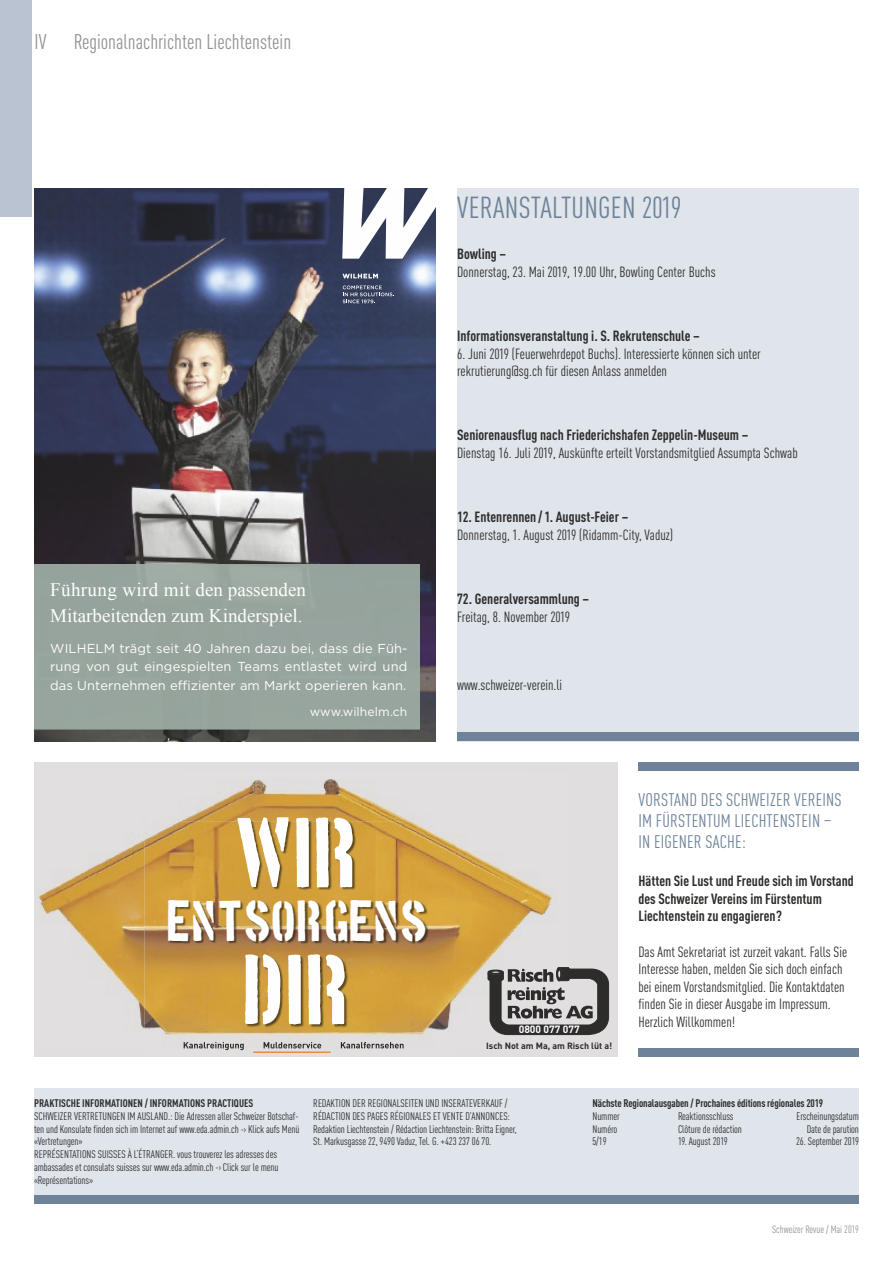
<style>
.page{position:relative;width:893px;height:1263px;background:#fff}
.page>*{position:absolute;margin:0;border:0;box-sizing:border-box;transform-origin:0 0}
.t1{font:78.3px "Boston Traffic";color:#fefefe}
.t2{font:45.75px "Boston Traffic";color:#fefefe}
.t3{font:condensed 30px "DINOT";letter-spacing:.01em;color:#6e8399}
.t4{font:condensed 21px "DINOT";color:#919291}
.t5{font:19.05px/26px "Times New Roman";color:#fefefe}
.t6{font:condensed 18px/21px "DINOT";letter-spacing:.01em;color:#6e8399}
.t7{font:condensed 14.7px/17.5px "DINOT";color:#2c2c2b}
.t8{font:700 condensed 14.7px/17.5px "DINOT";color:#2c2c2b}
.t9{font:12.9px/18.3px "Gotham";letter-spacing:.01em;color:#fefefe;text-align:justify}
.t10{font:12.15px "Gotham";letter-spacing:.01em;color:#fefefe}
.t11{font:condensed 10.8px/12.8px "DINOT";letter-spacing:-.01em;color:#2c2c2b}
.t12{font:700 condensed 10.8px "DINOT";letter-spacing:-.01em;color:#2c2c2b}
.t13{font:condensed 10.5px "DINOT";color:#919291}
.t14{font:700 10.5px "DIN";color:#fefefe}
.t15{font:700 9px "DIN";color:#2c2c2b}
</style>
<div class="page">
<div style="left:457px;top:188px;width:402px;height:553px;background:#e0e4eb"></div>
<div style="left:457px;top:733px;width:402px;height:8px;background:#6e8399"></div>
<div style="left:0;top:0;width:32px;height:216px;background:#bac3d2"></div>
<div style="left:34px;top:1088px;width:825px;height:115px;background:#e0e4eb"></div>
<div style="left:34px;top:1195px;width:825px;height:8px;background:#6e8399"></div>
<div style="left:34px;top:762px;width:583px;height:294px;background:#e0dede"></div>
<img style="left:38px;top:779px;width:532px;height:257px">
<svg style="left:488px;top:967px;width:121px;height:68px"></svg>
<img style="left:144px;top:821px;width:312px;height:228px">
<img style="left:184px;top:1048px;width:176px;height:2px">
<img style="left:184px;top:1042px;width:220px;height:6px">
<hr style="left:253px;top:1051px;width:78px;height:2px;background:#d89348">
<img style="left:34px;top:188px;width:402px;height:553px">
<svg style="left:343px;top:285px;width:51px;height:19px"></svg>
<svg style="left:343px;top:274px;width:35px;height:4px"></svg>
<div style="left:34px;top:564px;width:386px;height:165px;background:#97a49e"></div>
<svg style="left:342px;top:188px;width:94px;height:71px"></svg>
<div style="left:638px;top:762px;width:221px;height:9px;background:#6e8399"></div>
<div style="left:638px;top:1048px;width:221px;height:8px;background:#6e8399"></div>
<h3 class="t4" style="left:35px;top:30px;width:13px">IV</h3>
<h3 class="t4" style="left:74px;top:30px;width:219px">Regionalnachrichten Liechtenstein</h3>
<h3 class="t5" style="left:50px;top:577px;width:257px">Führung wird mit den passenden<br>Mitarbeitenden zum Kinderspiel.</h3>
<p class="t9" style="left:50px;top:639px;width:359px">WILHELM trägt seit 40 Jahren dazu bei, dass die Füh&shy;rung von gut eingespielten Teams entlastet wird und das Unternehmen effizienter am Markt operieren kann.</p>
<p class="t10" style="left:310px;top:703px;width:99px">www.wilhelm.ch</p>
<h1 class="t1" style="left:236px;top:816px;width:125px">WIR</h1>
<h2 class="t2" style="left:168px;top:899px;width:262px">ENTSORGENS</h2>
<h1 class="t1" style="left:244px;top:953px;width:109px">DIR</h1>
<h3 class="t3" style="left:457px;top:190px;width:226px">VERANSTALTUNGEN 2019</h3>
<h3 class="t8" style="left:457px;top:245px;width:51px">Bowling –</h3>
<h3 class="t7" style="left:457px;top:263px;width:260px">Donnerstag, 23. Mai 2019, 19.00 Uhr, Bowling Center Buchs</h3>
<h3 class="t8" style="left:457px;top:327px;width:244px">Informationsveranstaltung i. S. Rekrutenschule –</h3>
<h3 class="t7" style="left:457px;top:344px;width:305px">6. Juni 2019 (Feuerwehrdepot Buchs). Interessierte können sich unter rekrutierung@sg.ch für diesen Anlass anmelden</h3>
<h3 class="t8" style="left:457px;top:426px;width:293px">Seniorenausflug nach Friederichshafen Zeppelin-Museum –</h3>
<h3 class="t7" style="left:457px;top:444px;width:342px">Dienstag 16. Juli 2019, Auskünfte erteilt Vorstandsmitglied Assumpta Schwab</h3>
<h3 class="t8" style="left:457px;top:508px;width:173px">12. Entenrennen / 1. August-Feier –</h3>
<h3 class="t7" style="left:457px;top:526px;width:217px">Donnerstag, 1. August 2019 (Ridamm-City, Vaduz)</h3>
<h3 class="t8" style="left:457px;top:590px;width:134px">72. Generalversammlung –</h3>
<h3 class="t7" style="left:457px;top:608px;width:115px">Freitag, 8. November 2019</h3>
<h3 class="t7" style="left:457px;top:676px;width:107px">www.schweizer-verein.li</h3>
<p class="t14" style="left:519px;top:1023px;width:63px">0800 077 077</p>
<p class="t15" style="left:486px;top:1039px;width:128px">Isch Not am Ma, am Risch lüt a!</p>
<h3 class="t6" style="left:638px;top:789px;width:205px">VORSTAND DES SCHWEIZER VEREINS<br>IM FÜRSTENTUM LIECHTENSTEIN –<br>IN EIGENER SACHE:</h3>
<h3 class="t8" style="left:638px;top:872px;width:217px">Hätten Sie Lust und Freude sich im Vorstand des Schweizer Vereins im Fürstentum<br>Liechtenstein zu engagieren?</h3>
<h3 class="t7" style="left:638px;top:942px;width:210px">Das Amt Sekretariat ist zurzeit vakant. Falls Sie Interesse haben, melden Sie sich doch einfach bei einem Vorstandsmitglied. Die Kontaktdaten finden Sie in dieser Ausgabe im Impressum.<br>Herzlich Willkommen!</h3>
<p class="t12" style="left:34px;top:1097px;width:221px">PRAKTISCHE INFORMATIONEN / INFORMATIONS PRACTIQUES</p>
<p class="t11" style="left:34px;top:1110px;width:267px">SCHWEIZER VERTRETUNGEN IM AUSLAND.: Die Adressen aller Schweizer Botschaf&shy;ten und Konsulate finden sich im Internet auf www.eda.admin.ch -› Klick aufs Menü «Vertretungen»<br>REPRÉSENTATIONS SUISSES À L‘ÉTRANGER. vous trouverez les adresses des ambassades et consulats suisses sur www.eda.admin.ch -› Click sur le menu «Représentations»</p>
<p class="t11" style="left:313px;top:1097px;width:205px">REDAKTION DER REGIONALSEITEN UND INSERATEVERKAUF / RÉDACTION DES PAGES RÉGIONALES ET VENTE D’ANNONCES:<br>Redaktion Liechtenstein / Rédaction Liechtenstein: Britta Eigner, St. Markusgasse 22, 9490 Vaduz, Tel. G. +423 237 06 70.</p>
<p class="t12" style="left:592px;top:1097px;width:232px">Nächste Regionalausgaben / Prochaines éditions régionales 2019</p>
<p class="t11" style="left:592px;top:1110px;width:29px">Nummer</p>
<p class="t11" style="left:678px;top:1110px;width:57px">Reaktionsschluss</p>
<p class="t11" style="left:796px;top:1110px;width:64px">Erscheinungsdatum</p>
<p class="t11" style="left:592px;top:1122px;width:26px">Numéro</p>
<p class="t11" style="left:678px;top:1122px;width:65px">Clôture de rédaction</p>
<p class="t11" style="left:807px;top:1122px;width:54px">Date de parution</p>
<p class="t11" style="left:592px;top:1135px;width:16px">5/19</p>
<p class="t11" style="left:678px;top:1135px;width:51px">19. August 2019</p>
<p class="t11" style="left:796px;top:1135px;width:64px">26. September 2019</p>
<p class="t13" style="left:772px;top:1223px;width:88px">Schweizer Revue / Mai 2019</p>
</div>
